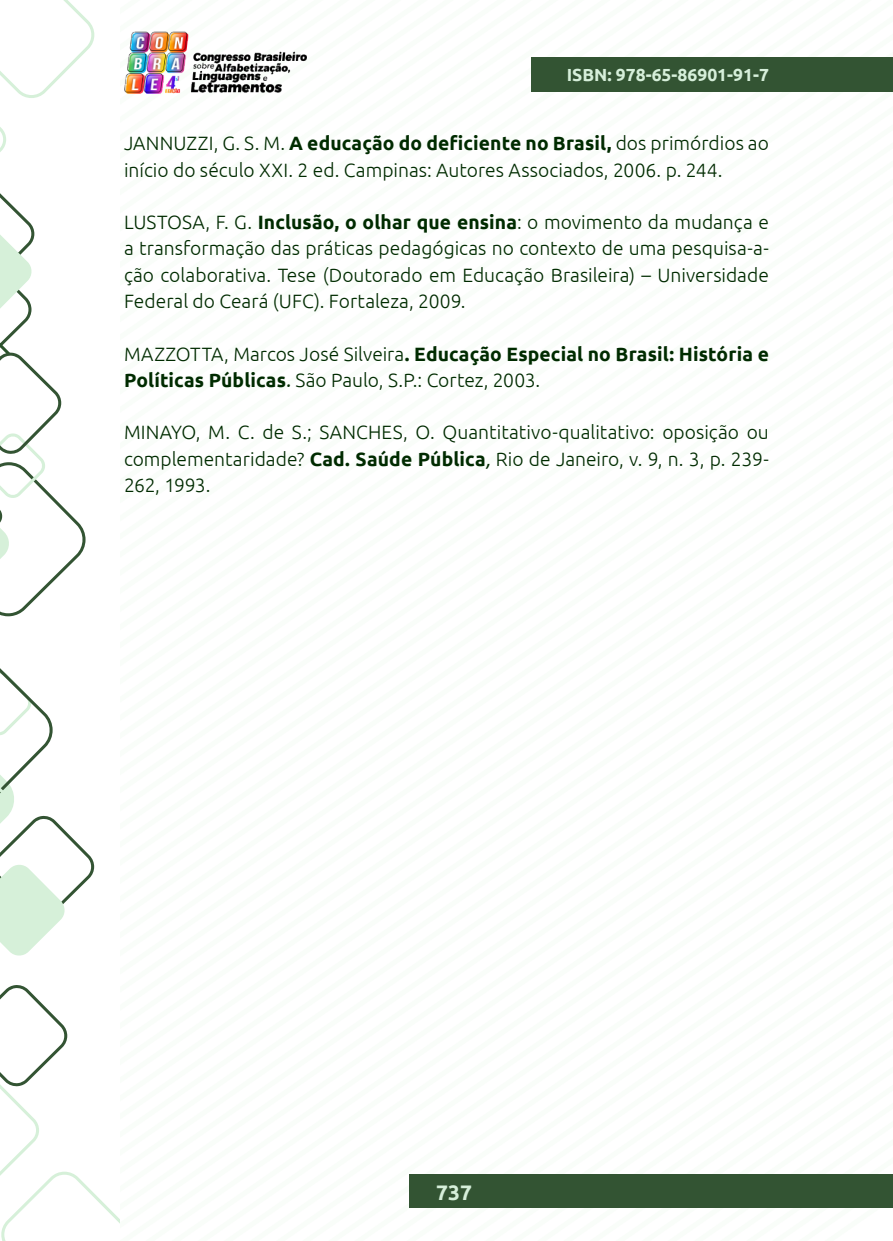
<style>
.page{position:relative;width:893px;height:1241px;background:#fff}
.page>*{position:absolute;margin:0;border:0;box-sizing:border-box;transform-origin:0 0}
.t1{font:700 21px "Ubuntu";color:#d6efda}
._16_REFERENCIAS{font:300 19.25px/26.2px "Ubuntu";color:#002b00}
.t2{font:700 17.5px "Ubuntu";color:#d6efda}
.s1{font-weight:700}
.s2{font-weight:400;font-style:italic}
</style>
<div class="page">
<div style="left:410px;top:1174px;width:483px;height:33px;background:#335433"></div>
<img style="left:124px;top:31px;width:182px;height:62px">
<div style="left:532px;top:57px;width:361px;height:35px;background:#335433"></div>
<svg style="left:0;top:985px;width:119px;height:255px"></svg>
<svg style="left:0;top:0;width:94px;height:616px"></svg>
<svg style="left:0;top:668px;width:94px;height:288px"></svg>
<p class="t2" style="left:567px;top:64px;width:204px">ISBN: 978-65-86901-91-7</p>
<p class="_16_REFERENCIAS" style="left:124px;top:130px;width:646px">JANNUZZI, G. S. M. <span class="s1">A educação do deficiente no Brasil,</span> dos primórdios ao início do século XXI. 2 ed. Campinas: Autores Associados, 2006. p. 244.</p>
<p class="_16_REFERENCIAS" style="left:124px;top:209px;width:646px;text-align:justify">LUSTOSA, F. G. <span class="s1">Inclusão, o olhar que ensina</span>: o movimento da mudança e a transformação das práticas pedagógicas no contexto de uma pesquisa-a&shy;ção colaborativa. Tese (Doutorado em Educação Brasileira) – Universidade Federal do Ceará (UFC). Fortaleza, 2009.</p>
<p class="_16_REFERENCIAS" style="left:124px;top:340px;width:646px">MAZZOTTA, Marcos José Silveira<span class="s1">. Educação Especial no Brasil: História e<br>Políticas Públicas</span><span class="s2">.</span> São Paulo, S.P.: Cortez, 2003.</p>
<p class="_16_REFERENCIAS" style="left:124px;top:419px;width:646px;text-align:justify">MINAYO, M. C. de S.; SANCHES, O. Quantitativo-qualitativo: oposição ou complementaridade? <span class="s1">Cad. Saúde Pública</span><span class="s2">,</span> Rio de Janeiro, v. 9, n. 3, p. 239- 262, 1993.</p>
<p class="t1" style="left:436px;top:1178px;width:37px">737</p>
</div>
